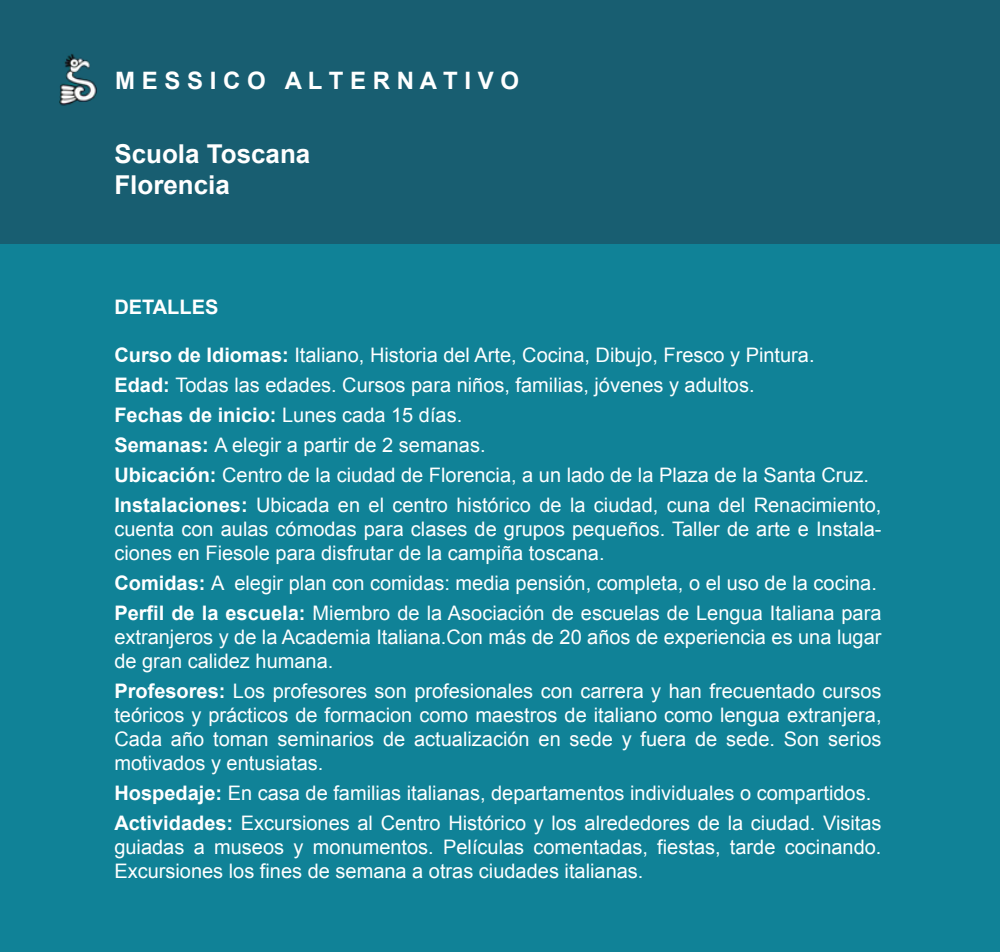
<style>
.page{position:relative;width:1000px;height:952px;background:#108297}
.page>*{position:absolute;margin:0;border:0;box-sizing:border-box;transform-origin:0 0}
.t1{font:700 26px/31.2px "Arial";color:#fff}
.t2{font:700 24px "Arial";color:#fff}
.t3{font:20px/30px "Arial";color:#fff}
.t4{font:700 20px "Arial";color:#fff}
.s1{font-weight:700}
</style>
<div class="page">
<div style="left:0;top:0;width:1000px;height:244px;background:#185e71"></div>
<img style="left:59px;top:54px;width:38px;height:52px">
<p class="t2" style="left:115px;top:65px;width:406px">M E S S I C O A L T E R N A T I V O</p>
<h1 class="t1" style="left:114px;top:139px;width:198px">Scuola Toscana<br>Florencia</h1>
<p class="t4" style="left:114px;top:294px;width:106px">DETALLES</p>
<p class="t3" style="left:114px;top:340px;width:769px"><span class="s1">Curso de Idiomas:</span> Italiano, Historia del Arte, Cocina, Dibujo, Fresco y Pintura.<br><span class="s1">Edad:</span> Todas las edades. Cursos para niños, familias, jóvenes y adultos.<br><span class="s1">Fechas de inicio:</span> Lunes cada 15 días.<br><span class="s1">Semanas:</span> A elegir a partir de 2 semanas.<br><span class="s1">Ubicación:</span> Centro de la ciudad de Florencia, a un lado de la Plaza de la Santa Cruz.<br><span class="s1">Instalaciones:</span> Ubicada en el centro histórico de la ciudad, cuna del Renacimiento,</p>
<p class="t3" style="left:114px;top:517px;width:769px;line-height:24px">cuenta con aulas cómodas para clases de grupos pequeños. Taller de arte e Instala&shy;ciones en Fiesole para disfrutar de la campiña toscana.</p>
<p class="t3" style="left:114px;top:568px;width:769px"><span class="s1">Comidas:</span> A elegir plan con comidas: media pensión, completa, o el uso de la cocina.<br><span class="s1">Perfil de la escuela:</span> Miembro de la Asociación de escuelas de Lengua Italiana para</p>
<p class="t3" style="left:114px;top:625px;width:769px;line-height:24px">extranjeros y de la Academia Italiana.Con más de 20 años de experiencia es una lugar de gran calidez humana.</p>
<p class="t3" style="left:114px;top:679px;width:769px;line-height:24px;text-align:justify"><span class="s1">Profesores:</span> Los profesores son profesionales con carrera y han frecuentado cursos teóricos y prácticos de formacion como maestros de italiano como lengua extranjera, Cada año toman seminarios de actualización en sede y fuera de sede. Son serios motivados y entusiatas.</p>
<p class="t3" style="left:114px;top:778px;width:769px"><span class="s1">Hospedaje:</span> En casa de familias italianas, departamentos individuales o compartidos.<br><span class="s1">Actividades:</span> Excursiones al Centro Histórico y los alrededores de la ciudad. Visitas</p>
<p class="t3" style="left:114px;top:835px;width:769px;line-height:24px">guiadas a museos y monumentos. Películas comentadas, fiestas, tarde cocinando.<br>Excursiones los fines de semana a otras ciudades italianas.</p>
</div>
